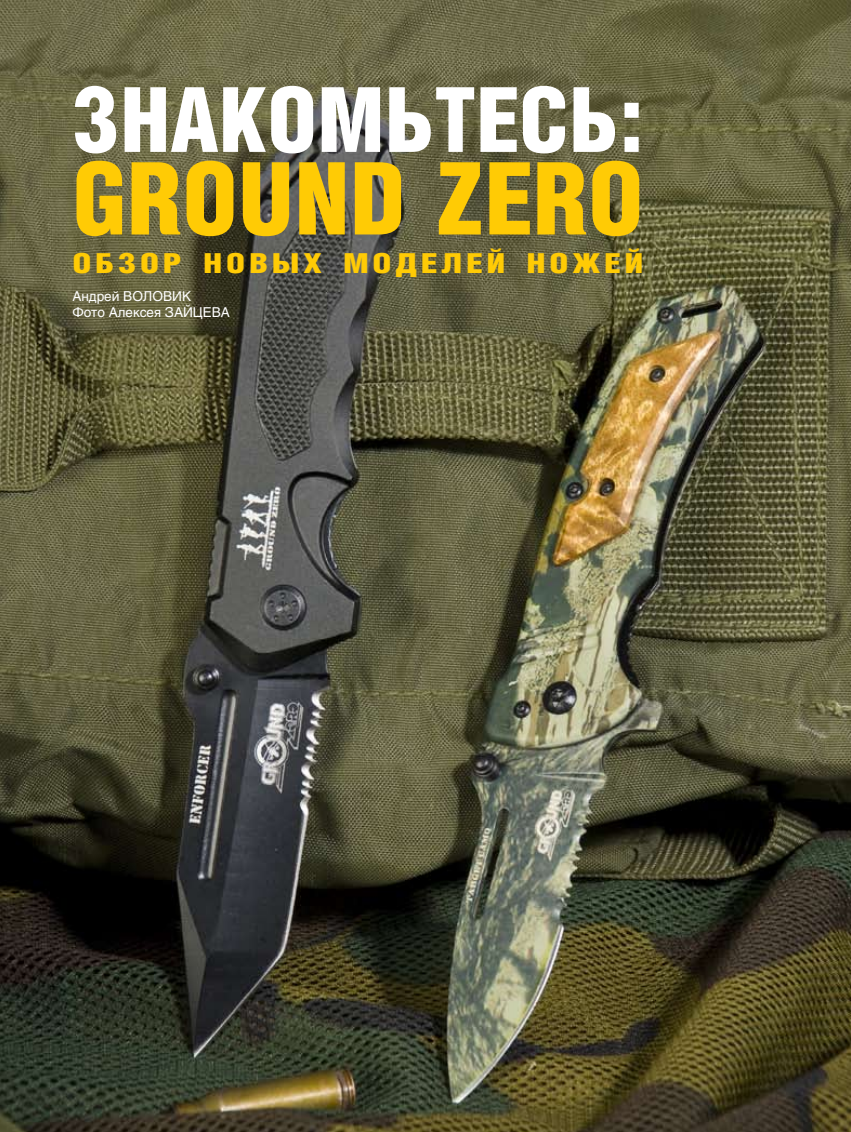
<style>
.page{position:relative;width:851px;height:1132px;background:#fff}
.page>*{position:absolute;margin:0;border:0;box-sizing:border-box;transform-origin:0 0}
.t1{font:900 100.5px "Helios Cond";color:#ffcb05}
.t2{font:900 90px "Helios Cond";color:#fff}
.t3{font:900 27.6px "Helios Cond";letter-spacing:.11em;color:#ffcb05;scale:1.25 1}
.t4{font:13.5px/16.2px "Helios";color:#fff}
</style>
<div class="page">
<img style="left:0;top:0;width:850px;height:1131px">
<h2 class="t2" style="left:72px;top:68px;width:572px">ЗНАКОМЬТЕСЬ:</h2>
<h1 class="t1" style="left:72px;top:141px;width:572px">GROUND ZERO</h1>
<h3 class="t3" style="left:72px;top:247px;width:458px">обзор новых моделей ножей</h3>
<p class="t4" style="left:72px;top:287px;width:149px">Андрей Воловик<br>Фото Алексея Зайцева</p>
</div>
